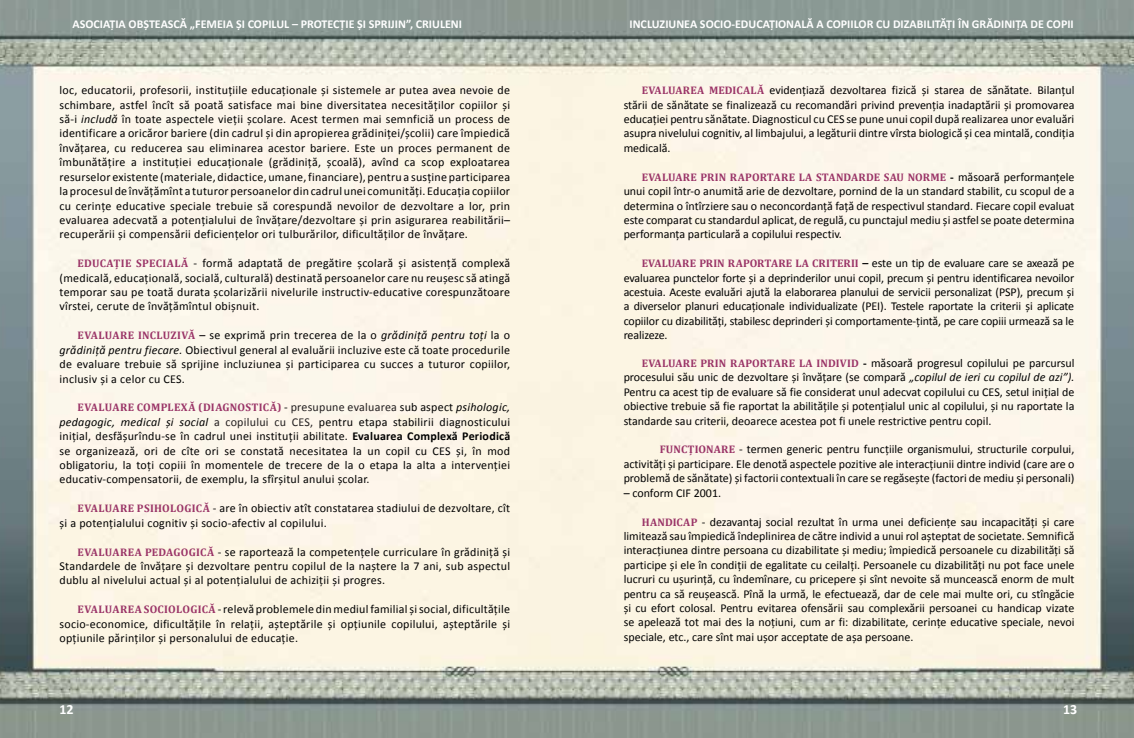
<style>
.page{position:relative;width:1134px;height:738px;background:#fff}
.page>*{position:absolute;margin:0;border:0;box-sizing:border-box;transform-origin:0 0}
.t1{font:700 14px "Calibri";color:#fff}
.t2{font:12px/14.4px "Calibri";letter-spacing:.01em;color:#000;text-align:justify}
.t3{font:700 12px "Calibri";color:#fff}
.t4{font:700 11px "Cambria";letter-spacing:.02em;color:#9a3467}
.s1{font-style:italic}
.s2{font-family:"Cambria";font-weight:700;font-size:11px;color:#9a3467}
.s3{font-weight:700;color:#231f20}
.s4{font-family:"Calibri";font-weight:400;font-size:12px;color:#000}
.s5{font-family:"Calibri";font-weight:400;font-size:12px;color:#231f20}
.s6{font-family:"Calibri";font-weight:400;font-style:italic;font-size:12px;color:#000}
.s7{color:#231f20}
.s8{font-weight:700}
.s9{font-family:"Calibri";font-size:12px;color:#000}
</style>
<div class="page">
<img style="left:0;top:0;width:1134px;height:737px">
<p class="t3" style="left:73px;top:16px;width:391px">ASOCIAŢIA OBŞTEASCĂ „FEMEIA ŞI COPILUL – PROTECŢIE ŞI SPRIJIN”, CRIULENI</p>
<p class="t3" style="left:629px;top:16px;width:446px">INCLUZIUNEA SOCIO-EDUCAŢIONALĂ A COPIILOR CU DIZABILITĂŢI ÎN GRĂDINIŢA DE COPII</p>
<p class="t2" style="left:60px;top:83px;width:452px">loc, educatorii, profesorii, instituţiile educaţionale şi sistemele ar putea avea nevoie de schimbare, astfel încît să poată satisface mai bine diversitatea necesităţilor copiilor şi să-i <span class="s1">includă</span> în toate aspectele vieţii şcolare. Acest termen mai semnficiă un process de identificare a oricăror bariere (din cadrul şi din apropierea grădiniţei/şcolii) care împiedică învăţarea, cu reducerea sau eliminarea acestor bariere. Este un proces permanent de îmbunătăţire a instituţiei educaţionale (grădiniţă, şcoală), avînd ca scop exploatarea resurselor existente (materiale, didactice, umane, financiare), pentru a susţine participarea la procesul de învăţămînt a tuturor persoanelor din cadrul unei comunităţi. Educaţia copiilor cu cerinţe educative speciale trebuie să corespundă nevoilor de dezvoltare a lor, prin evaluarea adecvată a potenţialului de învăţare/dezvoltare şi prin asigurarea reabilitării– recuperării şi compensării deficienţelor ori tulburărilor, dificultăţilor de învăţare.</p>
<p class="t2" style="left:60px;top:256px;width:452px;text-indent:18px"><span class="s2">EDUCAŢIE SPECIALĂ</span> - formă adaptată de pregătire şcolară şi asistenţă complexă (medicală, educaţională, socială, culturală) destinată persoanelor care nu reuşesc să atingă temporar sau pe toată durata şcolarizării nivelurile instructiv-educative corespunzătoare vîrstei, cerute de învăţămîntul obişnuit.</p>
<p class="t2" style="left:60px;top:328px;width:452px;text-indent:18px"><span class="s2">EVALUARE INCLUZIVĂ</span> <span class="s3">–</span> se exprimă prin trecerea de la o <span class="s1">grădiniţă pentru toţi</span> la o <span class="s1">grădiniţă pentru fiecare.</span> Obiectivul general al evaluării incluzive este că toate procedurile de evaluare trebuie să sprijine incluziunea şi participarea cu succes a tuturor copiilor, inclusiv şi a celor cu CES.</p>
<p class="t4" style="left:78px;top:399px;width:434px">EVALUARE COMPLEXĂ (DIAGNOSTICĂ) <span class="s4">-</span> <span class="s5">presupune evaluarea</span> <span class="s4">sub aspect</span> <span class="s6">psihologic,</span></p>
<p class="t2" style="left:60px;top:414px;width:452px"><span class="s1">pedagogic, medical şi social</span> <span class="s7">a copilului cu CES,</span> pentru etapa stabilirii diagnosticului iniţial, desfăşurîndu-se în cadrul unei instituţii abilitate. <span class="s8">Evaluarea Complexă Periodică </span>se organizează, ori de cîte ori se constată necesitatea la un copil cu CES şi, în mod obligatoriu, la toţi copiii în momentele de trecere de la o etapa la alta a intervenţiei educativ-compensatorii, de exemplu, la sfîrşitul anului şcolar.</p>
<p class="t2" style="left:60px;top:500px;width:452px;text-indent:18px"><span class="s2">EVALUARE PSIHOLOGICĂ</span> - are în obiectiv atît constatarea stadiului de dezvoltare, cît şi a potenţialului cognitiv şi socio-afectiv al copilului.</p>
<p class="t2" style="left:60px;top:544px;width:452px;text-indent:18px"><span class="s2">EVALUAREA PEDAGOGICĂ</span> - se raportează la competenţele curriculare în grădiniţă şi Standardele de învăţare şi dezvoltare pentru copilul de la naştere la 7 ani, sub aspectul dublu al nivelului actual şi al potenţialului de achiziţii şi progres.</p>
<p class="t2" style="left:60px;top:601px;width:452px;text-indent:18px"><span class="s2">EVALUAREA SOCIOLOGICĂ</span> - relevă problemele din mediul familial şi social, dificultăţile socio-economice, dificultăţile în relaţii, aşteptările şi opţiunile copilului, aşteptările şi opţiunile părinţilor şi personalului de educaţie.</p>
<p class="t2" style="left:624px;top:83px;width:452px;text-indent:18px"><span class="s2">EVALUAREA MEDICALĂ</span> evidenţiază dezvoltarea fizică şi starea de sănătate. Bilanţul stării de sănătate se finalizează cu recomandări privind prevenţia inadaptării şi promovarea educaţiei pentru sănătate. Diagnosticul cu CES se pune unui copil după realizarea unor evaluări asupra nivelului cognitiv, al limbajului, a legăturii dintre vîrsta biologică şi cea mintală, condiţia medicală.</p>
<p class="t4" style="left:642px;top:169px;width:434px">EVALUARE PRIN RAPORTARE LA STANDARDE SAU NORME <span class="s9">-</span> <span class="s4">măsoară performanţele</span></p>
<p class="t2" style="left:624px;top:184px;width:452px">unui copil într-o anumită arie de dezvoltare, pornind de la un standard stabilit, cu scopul de a determina o întîrziere sau o neconcordanţă faţă de respectivul standard. Fiecare copil evaluat este comparat cu standardul aplicat, de regulă, cu punctajul mediu şi astfel se poate determina performanţa particulară a copilului respectiv.</p>
<p class="t2" style="left:624px;top:256px;width:452px;text-indent:18px"><span class="s2">EVALUARE PRIN RAPORTARE LA CRITERII</span> <span class="s8">–</span> este un tip de evaluare care se axează pe evaluarea punctelor forte şi a deprinderilor unui copil, precum şi pentru identificarea nevoilor acestuia. Aceste evaluări ajută la elaborarea planului de servicii personalizat (PSP), precum şi a diverselor planuri educaţionale individualizate (PEI). Testele raportate la criterii şi aplicate copiilor cu dizabilităţi, stabilesc deprinderi şi comportamente-ţintă, pe care copiii urmează sa le realizeze.</p>
<p class="t2" style="left:624px;top:355px;width:452px;text-indent:18px"><span class="s2">EVALUARE PRIN RAPORTARE LA INDIVID</span> <span class="s8">-</span> măsoară progresul copilului pe parcursul procesului său unic de dezvoltare şi învăţare (se compară <span class="s1">„copilul de ieri cu copilul de azi”).<br></span>Pentru ca acest tip de evaluare să fie considerat unul adecvat copilului cu CES, setul iniţial de obiective trebuie să fie raportat la abilităţile şi potenţialul unic al copilului, şi nu raportate la standarde sau criterii, deoarece acestea pot fi unele restrictive pentru copil.</p>
<p class="t2" style="left:624px;top:442px;width:452px;text-indent:36px"><span class="s2">FUNCŢIONARE</span> - termen generic pentru funcţiile organismului, structurile corpului, activităţi şi participare. Ele denotă aspectele pozitive ale interacţiunii dintre individ (care are o problemă de sănătate) şi factorii contextuali în care se regăseşte (factori de mediu şi personali)</p>
<p class="t2" style="left:624px;top:485px;width:99px">– conform CIF 2001.</p>
<p class="t2" style="left:624px;top:514px;width:452px;text-indent:18px"><span class="s2">HANDICAP</span> - dezavantaj social rezultat în urma unei deficiențe sau incapacităţi şi care limitează sau împiedică îndeplinirea de către individ a unui rol aşteptat de societate. Semnifică interacţiunea dintre persoana cu dizabilitate şi mediu; împiedică persoanele cu dizabilităţi să participe şi ele în condiţii de egalitate cu ceilalţi. Persoanele cu dizabilităţi nu pot face unele lucruri cu uşurinţă, cu îndemînare, cu pricepere şi sînt nevoite să muncească enorm de mult pentru ca să reuşească. Pînă la urmă, le efectuează, dar de cele mai multe ori, cu stîngăcie şi cu efort colosal. Pentru evitarea ofensării sau complexării persoanei cu handicap vizate se apelează tot mai des la noţiuni, cum ar fi: dizabilitate, cerinţe educative speciale, nevoi speciale, etc., care sînt mai uşor acceptate de aşa persoane.</p>
<p class="t1" style="left:60px;top:700px;width:16px">12</p>
<p class="t1" style="left:1063px;top:700px;width:16px">13</p>
</div>
